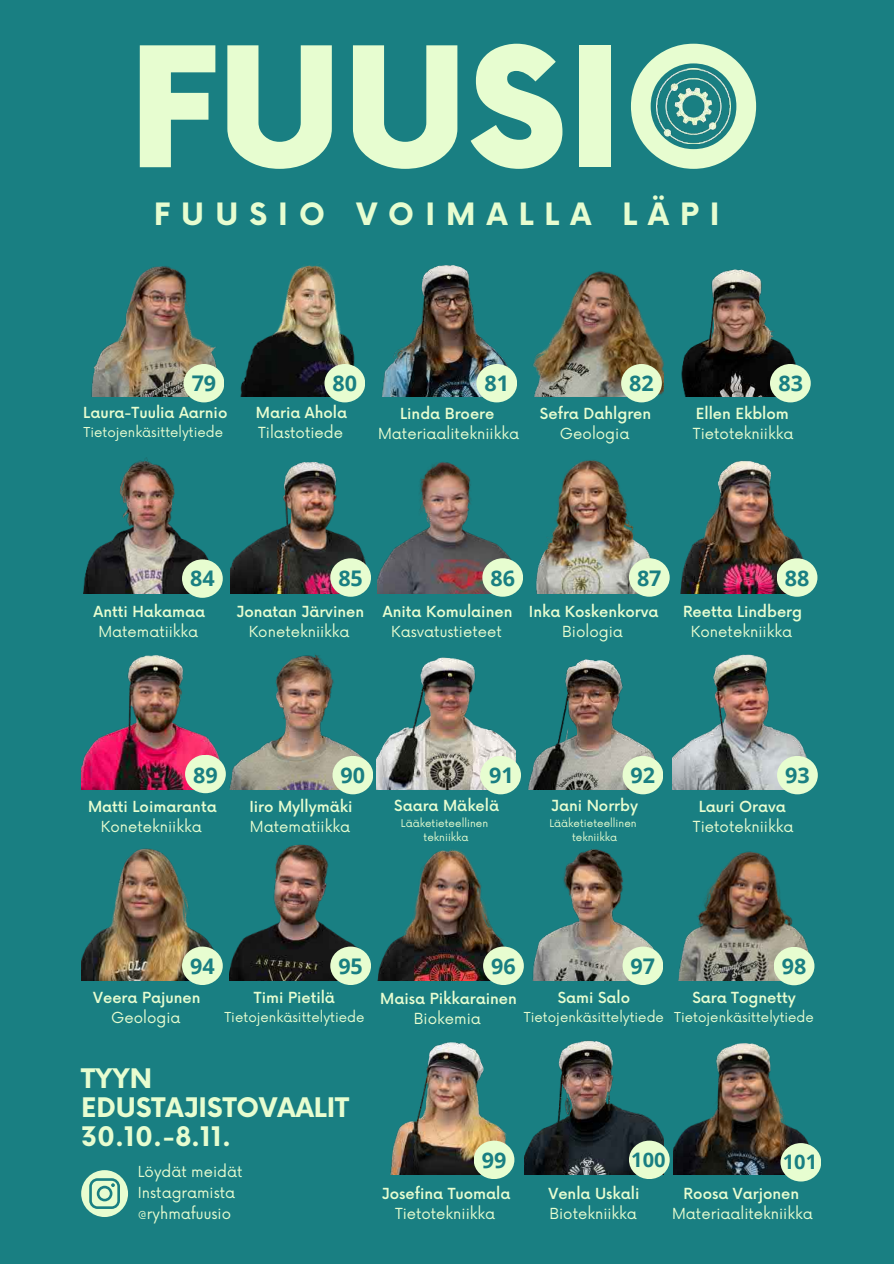
<style>
.page{position:relative;width:894px;height:1264px;background:#fff}
.page>*{position:absolute;margin:0;border:0;box-sizing:border-box;transform-origin:0 0}
.t1{font:900 162.45px "Now";color:#e7fdd0}
.t2{font:700 30px "Now";letter-spacing:.37em;color:#e7fdd0}
.t3{font:700 26.25px "Now";color:#e7fdd0}
.t4{font:700 21.6px "Open Sans";color:#197f82}
.t5{font:700 20.1px "Open Sans";color:#197f82}
.t6{font:500 14.85px "Now";color:#e7fdd0}
.t7{font:14.85px "Now";color:#e7fdd0}
.t8{font:13.35px "Now";color:#e7fdd0}
.t9{font:10.35px "Now";color:#e7fdd0}
.s1{font-weight:500}
</style>
<div class="page">
<div style="left:0;top:0;width:893px;height:1263px;background:#197f82"></div>
<img style="left:656px;top:69px;width:74px;height:74px">
<svg style="left:81px;top:1170px;width:47px;height:46px"></svg>
<img style="left:91px;top:266px;width:130px;height:131px">
<img style="left:83px;top:457px;width:137px;height:136px">
<img style="left:230px;top:462px;width:139px;height:131px">
<img style="left:377px;top:462px;width:138px;height:132px">
<img style="left:536px;top:460px;width:126px;height:134px">
<img style="left:240px;top:265px;width:125px;height:132px">
<img style="left:382px;top:265px;width:135px;height:132px">
<img style="left:533px;top:271px;width:130px;height:126px">
<img style="left:681px;top:269px;width:130px;height:128px">
<img style="left:81px;top:655px;width:139px;height:134px">
<img style="left:229px;top:654px;width:139px;height:135px">
<img style="left:377px;top:657px;width:138px;height:132px">
<img style="left:528px;top:659px;width:133px;height:130px">
<img style="left:672px;top:654px;width:138px;height:135px">
<img style="left:81px;top:848px;width:133px;height:132px">
<img style="left:229px;top:844px;width:139px;height:136px">
<img style="left:377px;top:849px;width:138px;height:131px">
<img style="left:523px;top:849px;width:138px;height:131px">
<img style="left:678px;top:851px;width:131px;height:129px">
<img style="left:390px;top:1042px;width:125px;height:132px">
<img style="left:524px;top:1040px;width:139px;height:134px">
<img style="left:673px;top:1043px;width:139px;height:131px">
<img style="left:680px;top:460px;width:132px;height:134px">
<div style="left:183px;top:364px;width:41px;height:38px;background:#e7fdd0;border-radius:50%"></div>
<svg style="left:501px;top:385px;width:17px;height:17px"></svg>
<div style="left:476px;top:364px;width:41px;height:38px;background:#e7fdd0;border-radius:50%"></div>
<div style="left:621px;top:364px;width:40px;height:38px;background:#e7fdd0;border-radius:50%"></div>
<div style="left:769px;top:364px;width:41px;height:38px;background:#e7fdd0;border-radius:50%"></div>
<div style="left:207px;top:582px;width:17px;height:17px;background:#197f82;border-radius:50%"></div>
<div style="left:182px;top:559px;width:41px;height:39px;background:#e7fdd0;border-radius:50%"></div>
<div style="left:357px;top:585px;width:17px;height:17px;background:#197f82;border-radius:50%"></div>
<div style="left:330px;top:558px;width:41px;height:38px;background:#e7fdd0;border-radius:50%"></div>
<div style="left:509px;top:585px;width:17px;height:17px;background:#197f82;border-radius:50%"></div>
<div style="left:482px;top:558px;width:41px;height:38px;background:#e7fdd0;border-radius:50%"></div>
<div style="left:628px;top:558px;width:41px;height:38px;background:#e7fdd0;border-radius:50%"></div>
<svg style="left:800px;top:585px;width:17px;height:17px"></svg>
<div style="left:776px;top:558px;width:41px;height:38px;background:#e7fdd0;border-radius:50%"></div>
<div style="left:185px;top:754px;width:41px;height:39px;background:#e7fdd0;border-radius:50%"></div>
<svg style="left:356px;top:781px;width:17px;height:16px"></svg>
<div style="left:332px;top:756px;width:41px;height:38px;background:#e7fdd0;border-radius:50%"></div>
<div style="left:480px;top:756px;width:41px;height:38px;background:#e7fdd0;border-radius:50%"></div>
<svg style="left:649px;top:776px;width:17px;height:17px"></svg>
<div style="left:622px;top:756px;width:41px;height:38px;background:#e7fdd0;border-radius:50%"></div>
<svg style="left:802px;top:781px;width:16px;height:16px"></svg>
<div style="left:776px;top:756px;width:41px;height:38px;background:#e7fdd0;border-radius:50%"></div>
<div style="left:182px;top:946px;width:41px;height:39px;background:#e7fdd0;border-radius:50%"></div>
<div style="left:359px;top:972px;width:17px;height:16px;background:#197f82;border-radius:50%"></div>
<div style="left:330px;top:946px;width:41px;height:39px;background:#e7fdd0;border-radius:50%"></div>
<div style="left:483px;top:946px;width:40px;height:39px;background:#e7fdd0;border-radius:50%"></div>
<div style="left:652px;top:968px;width:17px;height:17px;background:#197f82;border-radius:50%"></div>
<div style="left:622px;top:946px;width:41px;height:39px;background:#e7fdd0;border-radius:50%"></div>
<svg style="left:799px;top:968px;width:16px;height:16px"></svg>
<div style="left:773px;top:946px;width:41px;height:39px;background:#e7fdd0;border-radius:50%"></div>
<svg style="left:500px;top:1162px;width:17px;height:16px"></svg>
<div style="left:473px;top:1140px;width:41px;height:38px;background:#e7fdd0;border-radius:50%"></div>
<div style="left:628px;top:1140px;width:41px;height:38px;background:#e7fdd0;border-radius:50%"></div>
<svg style="left:802px;top:1165px;width:16px;height:17px"></svg>
<div style="left:780px;top:1143px;width:41px;height:38px;background:#e7fdd0;border-radius:50%"></div>
<div style="left:324px;top:364px;width:41px;height:38px;background:#e7fdd0;border-radius:50%"></div>
<p class="t1" style="left:127px;top:21px;width:638px">FUUSI<span class="s1">O</span></p>
<p class="t2" style="left:154px;top:198px;width:567px">FUUSIO VOIMALLA LÄPI</p>
<p class="t4" style="left:332px;top:368px;width:26px">80</p>
<p class="t4" style="left:192px;top:368px;width:26px">79</p>
<p class="t4" style="left:484px;top:368px;width:26px">81</p>
<p class="t4" style="left:629px;top:368px;width:26px">82</p>
<p class="t4" style="left:778px;top:368px;width:26px">83</p>
<p class="t6" style="left:83px;top:404px;width:146px">Laura-Tuulia Aarnio</p>
<p class="t8" style="left:83px;top:424px;width:141px">Tietojenkäsittelytiede</p>
<p class="t6" style="left:256px;top:404px;width:93px">Maria Ahola</p>
<p class="t7" style="left:258px;top:424px;width:86px">Tilastotiede</p>
<p class="t6" style="left:400px;top:406px;width:96px">Linda Broere</p>
<p class="t7" style="left:378px;top:425px;width:142px">Materiaalitekniikka</p>
<p class="t6" style="left:540px;top:406px;width:113px">Sefra Dahlgren</p>
<p class="t7" style="left:559px;top:425px;width:71px">Geologia</p>
<p class="t6" style="left:695px;top:406px;width:95px">Ellen Ekblom</p>
<p class="t7" style="left:692px;top:425px;width:102px">Tietotekniikka</p>
<p class="t4" style="left:190px;top:563px;width:26px">84</p>
<p class="t4" style="left:338px;top:563px;width:26px">85</p>
<p class="t4" style="left:490px;top:563px;width:26px">86</p>
<p class="t4" style="left:637px;top:563px;width:26px">87</p>
<p class="t4" style="left:784px;top:563px;width:26px">88</p>
<p class="t6" style="left:93px;top:603px;width:113px">Antti Hakamaa</p>
<p class="t7" style="left:98px;top:623px;width:101px">Matematiikka</p>
<p class="t6" style="left:236px;top:603px;width:129px">Jonatan Järvinen</p>
<p class="t7" style="left:249px;top:623px;width:102px">Konetekniikka</p>
<p class="t6" style="left:383px;top:604px;width:131px">Anita Komulainen</p>
<p class="t7" style="left:391px;top:624px;width:112px">Kasvatustieteet</p>
<p class="t6" style="left:528px;top:604px;width:131px">Inka Koskenkorva</p>
<p class="t7" style="left:562px;top:624px;width:62px">Biologia</p>
<p class="t6" style="left:682px;top:603px;width:121px">Reetta Lindberg</p>
<p class="t7" style="left:690px;top:623px;width:103px">Konetekniikka</p>
<p class="t4" style="left:193px;top:760px;width:26px">89</p>
<p class="t4" style="left:340px;top:760px;width:26px">90</p>
<p class="t4" style="left:489px;top:760px;width:26px">91</p>
<p class="t4" style="left:630px;top:760px;width:26px">92</p>
<p class="t4" style="left:784px;top:760px;width:26px">93</p>
<p class="t6" style="left:88px;top:798px;width:130px">Matti Loimaranta</p>
<p class="t7" style="left:101px;top:818px;width:102px">Konetekniikka</p>
<p class="t6" style="left:249px;top:798px;width:104px">Iiro Myllymäki</p>
<p class="t7" style="left:250px;top:818px;width:102px">Matematiikka</p>
<p class="t6" style="left:394px;top:797px;width:106px">Saara Mäkelä</p>
<p class="t9" style="left:401px;top:817px;width:89px">Lääketieteellinen</p>
<p class="t9" style="left:423px;top:831px;width:47px">tekniikka</p>
<p class="t6" style="left:551px;top:797px;width:88px">Jani Norrby</p>
<p class="t9" style="left:549px;top:817px;width:89px">Lääketieteellinen</p>
<p class="t9" style="left:572px;top:831px;width:47px">tekniikka</p>
<p class="t6" style="left:698px;top:798px;width:88px">Lauri Orava</p>
<p class="t7" style="left:692px;top:818px;width:102px">Tietotekniikka</p>
<p class="t4" style="left:190px;top:950px;width:26px">94</p>
<p class="t4" style="left:338px;top:950px;width:26px">95</p>
<p class="t4" style="left:491px;top:950px;width:26px">96</p>
<p class="t4" style="left:630px;top:950px;width:26px">97</p>
<p class="t4" style="left:781px;top:950px;width:26px">98</p>
<p class="t6" style="left:93px;top:989px;width:109px">Veera Pajunen</p>
<p class="t7" style="left:111px;top:1009px;width:71px">Geologia</p>
<p class="t6" style="left:254px;top:989px;width:82px">Timi Pietilä</p>
<p class="t8" style="left:224px;top:1009px;width:142px">Tietojenkäsittelytiede</p>
<p class="t3" style="left:81px;top:1063px;width:72px">TYYN</p>
<p class="t3" style="left:81px;top:1093px;width:269px">EDUSTAJISTOVAALIT</p>
<p class="t3" style="left:81px;top:1122px;width:151px">30.10.-8.11.</p>
<p class="t7" style="left:138px;top:1163px;width:106px">Löydät meidät</p>
<p class="t7" style="left:138px;top:1184px;width:99px">Instagramista</p>
<p class="t7" style="left:138px;top:1205px;width:95px">@ryhmafuusio</p>
<p class="t6" style="left:380px;top:990px;width:138px">Maisa Pikkarainen</p>
<p class="t7" style="left:413px;top:1010px;width:69px">Biokemia</p>
<p class="t6" style="left:557px;top:989px;width:74px">Sami Salo</p>
<p class="t8" style="left:523px;top:1009px;width:142px">Tietojenkäsittelytiede</p>
<p class="t6" style="left:692px;top:989px;width:105px">Sara Tognetty</p>
<p class="t8" style="left:674px;top:1009px;width:141px">Tietojenkäsittelytiede</p>
<p class="t4" style="left:481px;top:1144px;width:26px">99</p>
<p class="t5" style="left:631px;top:1145px;width:36px">100</p>
<p class="t5" style="left:782px;top:1147px;width:36px">101</p>
<p class="t6" style="left:382px;top:1185px;width:130px">Josefina Tuomala</p>
<p class="t7" style="left:395px;top:1205px;width:102px">Tietotekniikka</p>
<p class="t6" style="left:548px;top:1185px;width:92px">Venla Uskali</p>
<p class="t7" style="left:549px;top:1205px;width:89px">Biotekniikka</p>
<p class="t6" style="left:683px;top:1185px;width:117px">Roosa Varjonen</p>
<p class="t7" style="left:672px;top:1205px;width:142px">Materiaalitekniikka</p>
</div>
